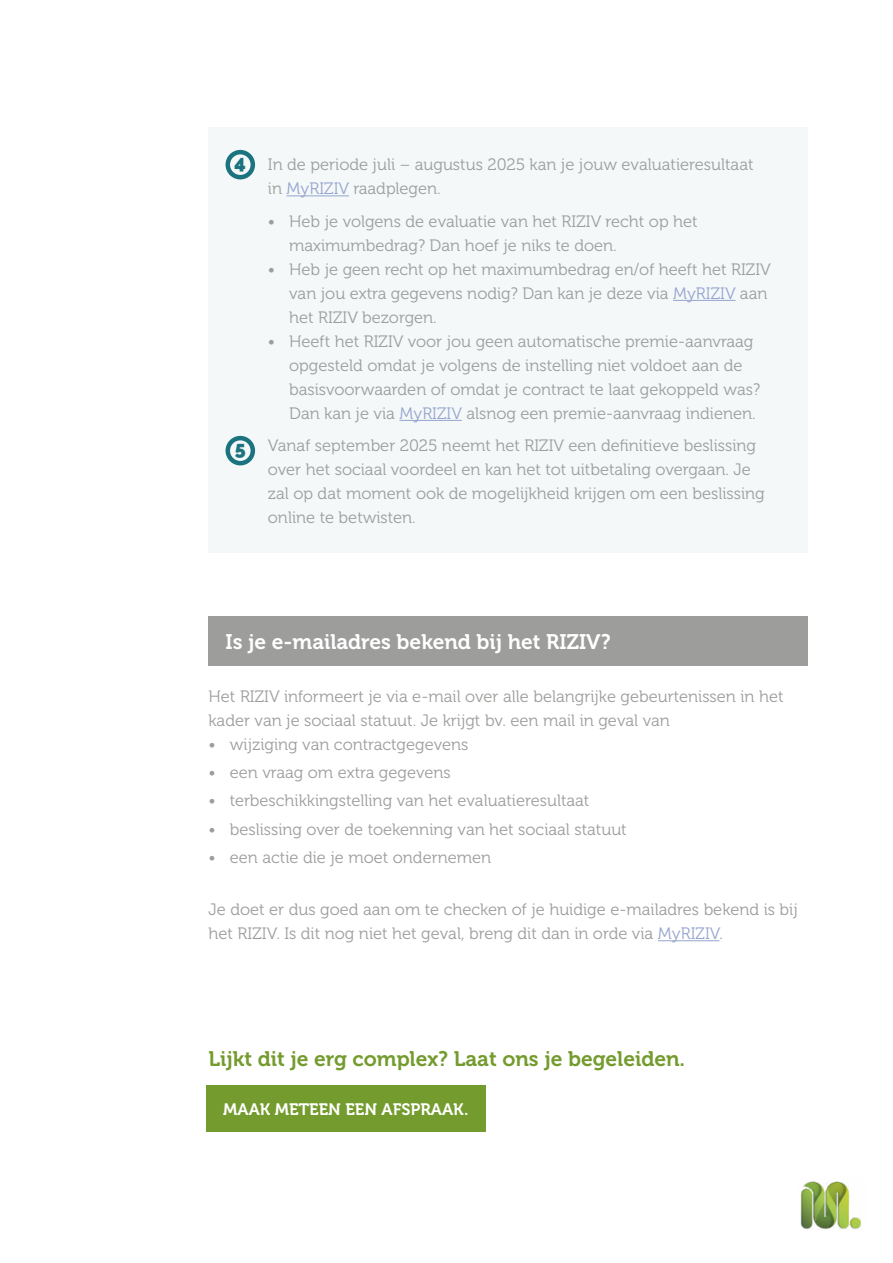
<style>
.page{position:relative;width:893px;height:1263px;background:#fff}
.page>*{position:absolute;margin:0;border:0;box-sizing:border-box;transform-origin:0 0}
.t1{font:21px "Museo 700";color:#749b2d}
.t2{font:21px "Museo 700";color:#fff}
.t3{font:900 19.5px "Raleway";color:#1a737f}
.t4{font:16.5px/24px "Museo 300";color:#9d9d9c}
.t5{font:16.5px "Museo 700";color:#fff}
.s1{color:#95a4cd}
</style>
<div class="page">
<img style="left:800px;top:1181px;width:61px;height:49px">
<div style="left:209px;top:128px;width:599px;height:425px;background:#f4f8f9"></div>
<hr style="left:287px;top:195px;width:62px;height:1px;background:#95a4cd">
<hr style="left:673px;top:300px;width:62px;height:1px;background:#95a4cd">
<hr style="left:399px;top:420px;width:63px;height:1px;background:#95a4cd">
<div style="left:226px;top:150px;width:29px;height:29px;border:4px solid #1a737f;border-radius:50%"></div>
<div style="left:226px;top:436px;width:29px;height:29px;border:4px solid #1a737f;border-radius:50%"></div>
<div style="left:209px;top:616px;width:599px;height:50px;background:#9d9d9c"></div>
<hr style="left:658px;top:940px;width:61px;height:1px;background:#95a4cd">
<div style="left:206px;top:1085px;width:279px;height:47px;background:#749b2d"></div>
<p class="t3" style="left:235px;top:151px;width:13px">4</p>
<p class="t3" style="left:235px;top:437px;width:12px">5</p>
<p class="t4" style="left:268px;top:153px;width:487px">In de periode juli – augustus 2025 kan je jouw evaluatieresultaat in <span class="s1">MyRIZIV</span> raadplegen.</p>
<p class="t4" style="left:289px;top:209px;width:410px;text-indent:-21px">• Heb je volgens de evaluatie van het RIZIV recht op het maximumbedrag? Dan hoef je niks te doen.</p>
<p class="t4" style="left:289px;top:257px;width:483px;text-indent:-21px">• Heb je geen recht op het maximumbedrag en/of heeft het RIZIV van jou extra gegevens nodig? Dan kan je deze via <span class="s1">MyRIZIV</span> aan het RIZIV bezorgen.</p>
<p class="t4" style="left:289px;top:329px;width:472px;text-indent:-21px">• Heeft het RIZIV voor jou geen automatische premie-aanvraag opgesteld omdat je volgens de instelling niet voldoet aan de basisvoorwaarden of omdat je contract te laat gekoppeld was?<br>Dan kan je via <span class="s1">MyRIZIV</span> alsnog een premie-aanvraag indienen.</p>
<p class="t4" style="left:268px;top:434px;width:498px">Vanaf september 2025 neemt het RIZIV een definitieve beslissing over het sociaal voordeel en kan het tot uitbetaling overgaan. Je zal op dat moment ook de mogelijkheid krijgen om een beslissing online te betwisten.</p>
<p class="t2" style="left:226px;top:630px;width:387px">Is je e-mailadres bekend bij het RIZIV?</p>
<p class="t4" style="left:209px;top:684px;width:577px">Het RIZIV informeert je via e-mail over alle belangrijke gebeurtenissen in het kader van je sociaal statuut. Je krijgt bv. een mail in geval van</p>
<p class="t4" style="left:209px;top:732px;width:261px">• wijziging van contractgegevens</p>
<p class="t4" style="left:209px;top:761px;width:244px">• een vraag om extra gegevens</p>
<p class="t4" style="left:209px;top:789px;width:382px">• terbeschikkingstelling van het evaluatieresultaat</p>
<p class="t4" style="left:209px;top:817px;width:420px">• beslissing over de toekenning van het sociaal statuut</p>
<p class="t4" style="left:209px;top:845px;width:284px">• een actie die je moet ondernemen</p>
<p class="t4" style="left:209px;top:898px;width:591px">Je doet er dus goed aan om te checken of je huidige e-mailadres bekend is bij het RIZIV. Is dit nog niet het geval, breng dit dan in orde via <span class="s1">MyRIZIV</span>.</p>
<p class="t1" style="left:209px;top:1047px;width:478px">Lijkt dit je erg complex? Laat ons je begeleiden.</p>
<p class="t5" style="left:223px;top:1100px;width:247px">MAAK METEEN EEN AFSPRAAK.</p>
</div>
